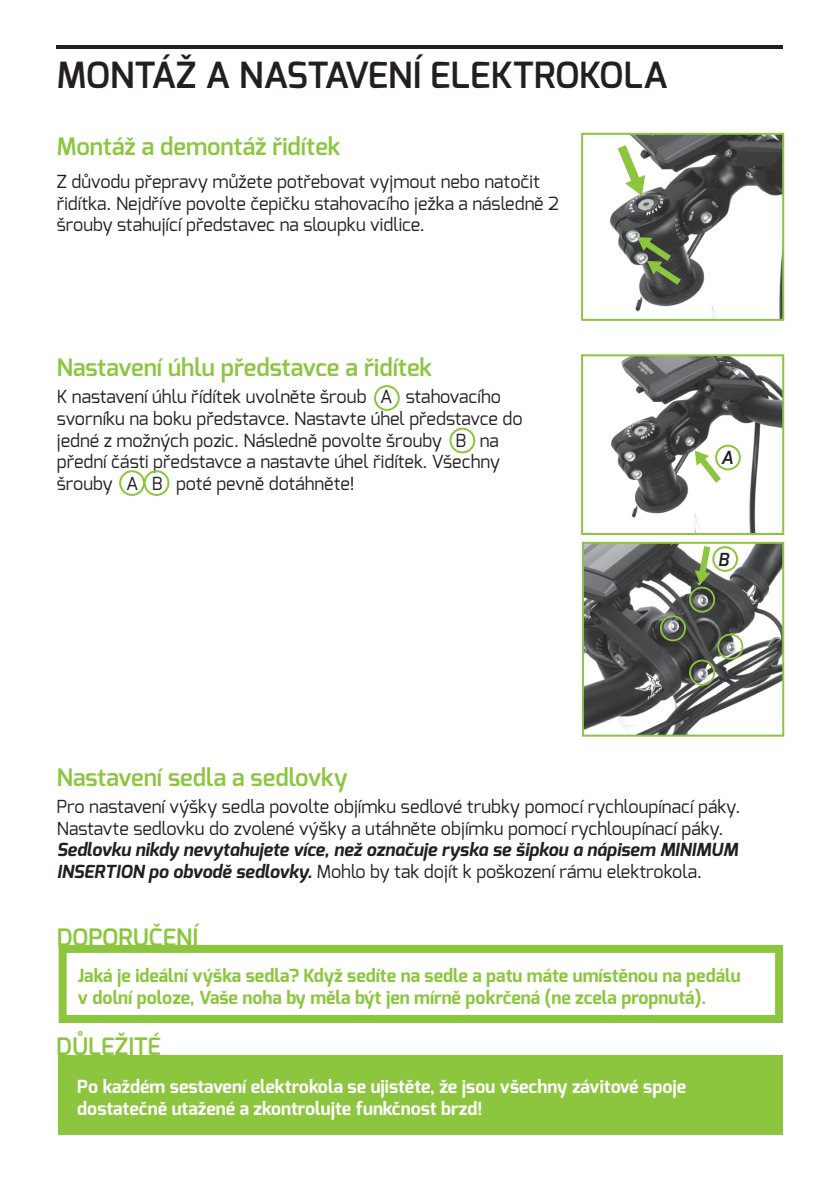
<style>
.page{position:relative;width:840px;height:1191px;background:#fff}
.page>*{position:absolute;margin:0;border:0;box-sizing:border-box;transform-origin:0 0}
.t1{font:600 36px "Exo";color:#231f20}
.t2{font:600 24px "Exo";color:#8bc63e}
.t3{font:18px/21.6px "Exo";color:#231f20}
.t4{font:italic 700 18px/21.6px "Exo";color:#231f20}
.t5{font:700 18px/21.6px "Exo";color:#8bc63e}
.t6{font:700 18px/21.6px "Exo";color:#fff}
.t7{font:italic 600 18px "Exo";color:#231f20}
.s1{font-weight:400;font-style:normal}
</style>
<div class="page">
<hr style="left:57px;top:45px;width:725px;height:3px;background:#231f20">
<div style="left:58px;top:1055px;width:724px;height:79px;background:#8bc63e"></div>
<div style="left:374px;top:385px;width:25px;height:26px;border:2px solid #8bc63e;border-radius:50%"></div>
<div style="left:449px;top:428px;width:26px;height:25px;border:2px solid #8bc63e;border-radius:50%"></div>
<div style="left:119px;top:470px;width:26px;height:26px;border:2px solid #8bc63e;border-radius:50%"></div>
<div style="left:144px;top:470px;width:25px;height:26px;border:2px solid #8bc63e;border-radius:50%"></div>
<div style="left:59px;top:945px;width:723px;height:78px;border:8px solid #8bc63e"></div>
<svg style="left:581px;top:132px;width:203px;height:189px"></svg>
<svg style="left:581px;top:354px;width:203px;height:383px"></svg>
<div style="left:688px;top:586px;width:26px;height:26px;border:2px solid #8bc63e;border-radius:50%"></div>
<div style="left:717px;top:633px;width:25px;height:26px;border:2px solid #8bc63e;border-radius:50%"></div>
<div style="left:688px;top:659px;width:26px;height:26px;border:2px solid #8bc63e;border-radius:50%"></div>
<h1 class="t1" style="left:57px;top:52px;width:612px">MONTÁŽ A NASTAVENÍ ELEKTROKOLA</h1>
<h2 class="t2" style="left:57px;top:131px;width:285px">Montáž a demontáž řidítek</h2>
<p class="t3" style="left:57px;top:171px;width:503px">Z důvodu přepravy můžete potřebovat vyjmout nebo natočit řidítka. Nejdříve povolte čepičku stahovacího ježka a následně 2 šrouby stahující představec na sloupku vidlice.</p>
<h2 class="t2" style="left:57px;top:352px;width:377px">Nastavení úhlu představce a řidítek</h2>
<p class="t3" style="left:57px;top:386px;width:467px">K nastavení úhlu řídítek uvolněte šroub A stahovacího svorníku na boku představce. Nastavte úhel představce do jedné z možných pozic. Následně povolte šrouby B na přední části představce a nastavte úhel řidítek. Všechny šrouby A B poté pevně dotáhněte!</p>
<p class="t7" style="left:720px;top:446px;width:14px">A</p>
<p class="t7" style="left:717px;top:548px;width:12px">B</p>
<h2 class="t2" style="left:57px;top:762px;width:292px">Nastavení sedla a sedlovky</h2>
<p class="t3" style="left:57px;top:796px;width:684px">Pro nastavení výšky sedla povolte objímku sedlové trubky pomocí rychloupínací páky.<br>Nastavte sedlovku do zvolené výšky a utáhněte objímku pomocí rychloupínací páky.</p>
<p class="t4" style="left:57px;top:839px;width:682px">Sedlovku nikdy nevytahujete více, než označuje ryska se šipkou a nápisem MINIMUM<br>INSERTION po obvodě sedlovky. <span class="s1">Mohlo by tak dojít k poškození rámu elektrokola.</span></p>
<h2 class="t2" style="left:57px;top:921px;width:31px">Doporučení</h2>
<p class="t5" style="left:78px;top:965px;width:663px">Jaká je ideální výška sedla? Když sedíte na sedle a patu máte umístěnou na pedálu v dolní poloze, Vaše noha by měla být jen mírně pokrčená (ne zcela propnutá).</p>
<h2 class="t2" style="left:56px;top:1031px;width:45px">důležit</h2>
<h2 class="t2" style="left:147px;top:1031px;width:15px">é</h2>
<p class="t6" style="left:77px;top:1075px;width:610px">Po každém sestavení elektrokola se ujistěte, že jsou všechny závitové spoje dostatečně utažené a zkontrolujte funkčnost brzd!</p>
</div>
